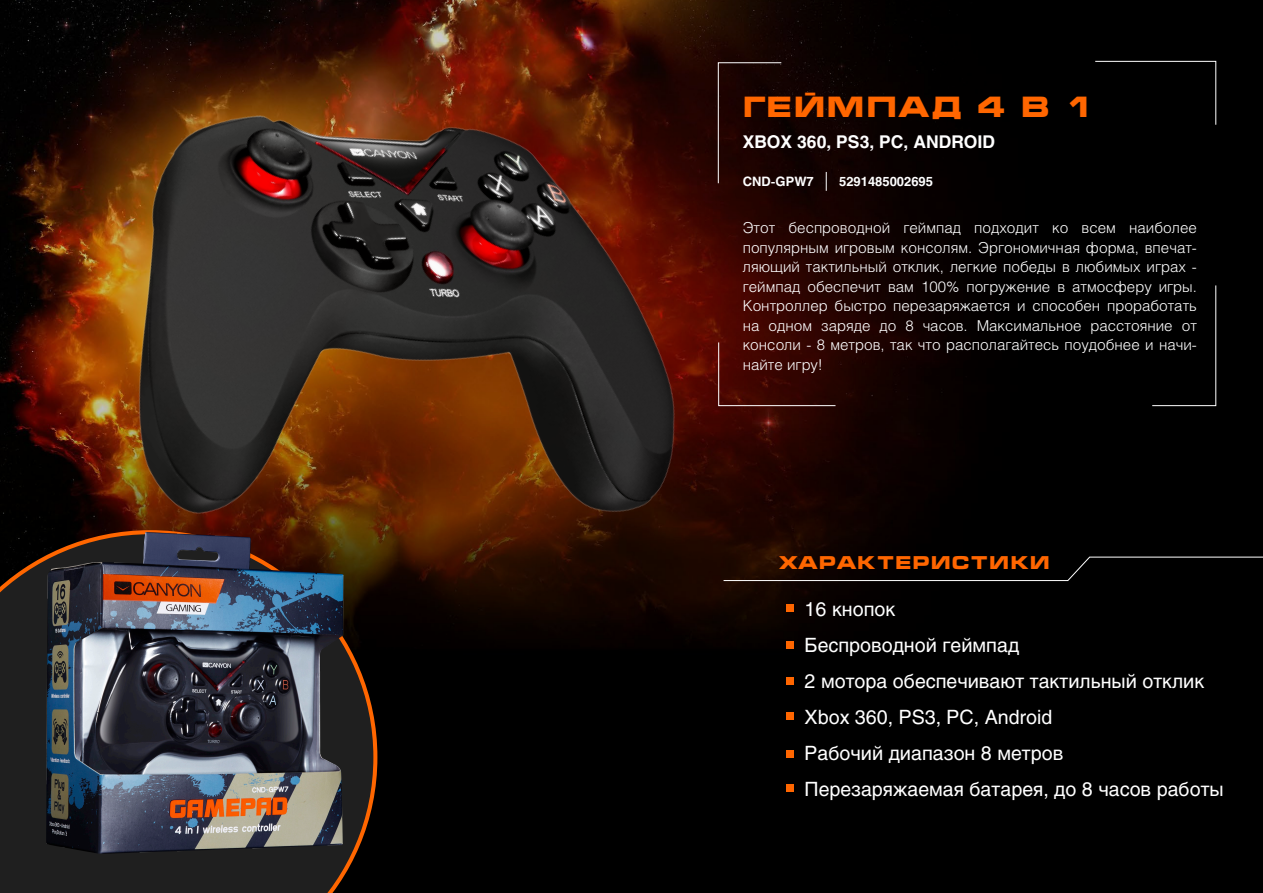
<style>
.page{position:relative;width:1263px;height:893px;background:#fff}
.page>*{position:absolute;margin:0;border:0;box-sizing:border-box;transform-origin:0 0}
.t1{font:700 28.5px "Micra C";color:#f60}
.t2{font:19.5px/36px "Helios C";color:#fff}
.t3{font:700 18px "Micra C";color:#f60}
.t4{font:700 17.4px "Helios C";color:#fff}
.t5{font:15px/19.5px "Helios Light C";color:#fff;text-align:justify}
.t6{font:700 12.9px "Helios C";color:#fff}
</style>
<div class="page">
<img style="left:377px;top:0;width:886px;height:893px">
<svg style="left:0;top:766px;width:377px;height:127px;background:#221d1a"></svg>
<div style="left:1094px;top:61px;width:122px;height:64px;background:#000"></div>
<div style="left:1151px;top:285px;width:65px;height:121px;background:#000"></div>
<svg style="left:793px;top:342px;width:43px;height:64px;background:#300703"></svg>
<svg style="left:826px;top:172px;width:1px;height:19px"></svg>
<svg style="left:793px;top:556px;width:470px;height:25px;background:#0c0a0a"></svg>
<div style="left:786px;top:784px;width:7px;height:8px;background:#f60"></div>
<img style="left:0;top:0;width:793px;height:766px">
<img style="left:27px;top:527px;width:333px;height:333px">
<h1 class="t1" style="left:743px;top:92px;width:352px">Геймпад 4 в 1</h1>
<p class="t4" style="left:743px;top:131px;width:254px">XBOX 360, PS3, PC, ANDROID</p>
<p class="t6" style="left:743px;top:174px;width:73px">CND-GPW7</p>
<p class="t6" style="left:839px;top:174px;width:95px">5291485002695</p>
<p class="t5" style="left:743px;top:218px;width:456px">Этот беспроводной геймпад подходит ко всем наиболее популярным игровым консолям. Эргономичная форма, впечат&shy;ляющий тактильный отклик, легкие победы в любимых играх - геймпад обеспечит вам 100% погружение в атмосферу игры.<br>Контроллер быстро перезаряжается и способен проработать на одном заряде до 8 часов. Максимальное расстояние от консоли - 8 метров, так что располагайтесь поудобнее и начи&shy;найте игру!</p>
<p class="t3" style="left:779px;top:554px;width:273px">Характеристики</p>
<h2 class="t2" style="left:805px;top:591px;width:421px">16 кнопок<br>Беспроводной геймпад<br>2 мотора обеспечивают тактильный отклик<br>Xbox 360, PS3, PC, Android<br>Рабочий диапазон 8 метров<br>Перезаряжаемая батарея, до 8 часов работы</h2>
</div>
